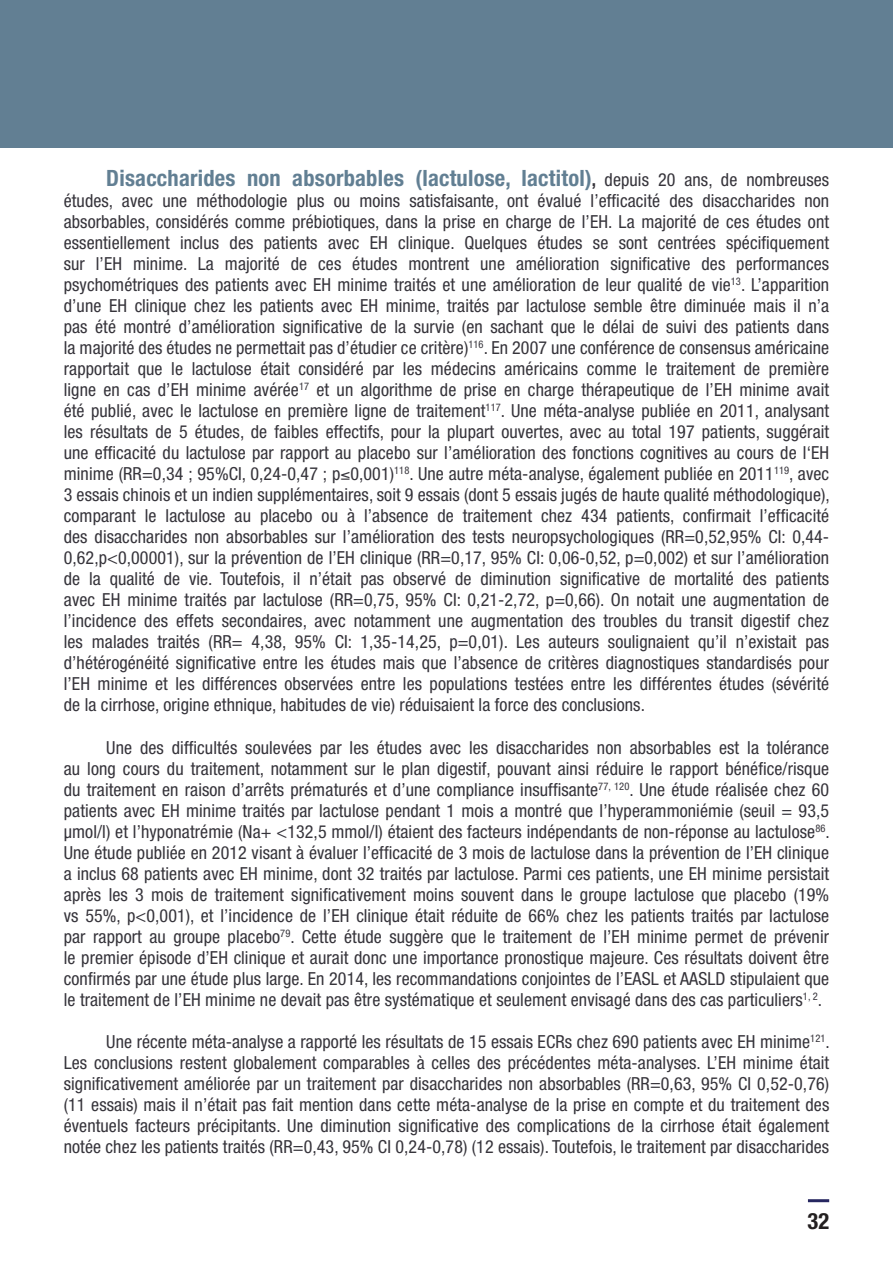
<style>
.page{position:relative;width:893px;height:1263px;background:#fff}
.page>*{position:absolute;margin:0;border:0;box-sizing:border-box;transform-origin:0 0}
.t1{font:700 condensed 22.5px "Helvetica Neue";letter-spacing:.01em;color:#627f93}
.t2{font:700 condensed 22.5px "Helvetica Neue";color:#231f20}
.t3{font:condensed 18px/21px "Helvetica Neue";letter-spacing:.005em;color:#36343b;text-align:justify}
.s1{font-size:18px;color:#36343b}
.s2{font-weight:400;font-size:18px;color:#36343b}
</style>
<div class="page">
<hr style="left:808px;top:1199px;width:21px;height:3px;background:#262760">
<div style="left:0;top:0;width:893px;height:148px;background:#627f93"></div>
<p class="t1" style="left:106px;top:165px;width:724px">Disaccharides non absorbables (lactulose, lactitol)<span class="s1">,</span> <span class="s2">depuis 20 ans, de nombreuses</span></p>
<p class="t3" style="left:64px;top:190px;width:768px">études, avec une méthodologie plus ou moins satisfaisante, ont évalué l’efficacité des disaccharides non absorbables, considérés comme prébiotiques, dans la prise en charge de l’EH. La majorité de ces études ont essentiellement inclus des patients avec EH clinique. Quelques études se sont centrées spécifiquement sur l’EH minime. La majorité de ces études montrent une amélioration significative des performances psychométriques des patients avec EH minime traités et une amélioration de leur qualité de vie<sup>13</sup>. L’apparition d’une EH clinique chez les patients avec EH minime, traités par lactulose semble être diminuée mais il n’a pas été montré d’amélioration significative de la survie (en sachant que le délai de suivi des patients dans la majorité des études ne permettait pas d’étudier ce critère)<sup>116</sup>. En 2007 une conférence de consensus américaine rapportait que le lactulose était considéré par les médecins américains comme le traitement de première ligne en cas d’EH minime avérée<sup>17</sup> et un algorithme de prise en charge thérapeutique de l’EH minime avait été publié, avec le lactulose en première ligne de traitement<sup>117</sup>. Une méta-analyse publiée en 2011, analysant les résultats de 5 études, de faibles effectifs, pour la plupart ouvertes, avec au total 197 patients, suggérait une efficacité du lactulose par rapport au placebo sur l’amélioration des fonctions cognitives au cours de l‘EH minime (RR=0,34 ; 95%CI, 0,24-0,47 ; p≤0,001)<sup>118</sup>. Une autre méta-analyse, également publiée en 2011<sup>119</sup>, avec 3 essais chinois et un indien supplémentaires, soit 9 essais (dont 5 essais jugés de haute qualité méthodologique), comparant le lactulose au placebo ou à l’absence de traitement chez 434 patients, confirmait l’efficacité des disaccharides non absorbables sur l’amélioration des tests neuropsychologiques (RR=0,52,95% CI: 0,44- 0,62,p&lt;0,00001), sur la prévention de l’EH clinique (RR=0,17, 95% CI: 0,06-0,52, p=0,002) et sur l’amélioration de la qualité de vie. Toutefois, il n’était pas observé de diminution significative de mortalité des patients avec EH minime traités par lactulose (RR=0,75, 95% CI: 0,21-2,72, p=0,66). On notait une augmentation de l’incidence des effets secondaires, avec notamment une augmentation des troubles du transit digestif chez les malades traités (RR= 4,38, 95% CI: 1,35-14,25, p=0,01). Les auteurs soulignaient qu’il n’existait pas d’hétérogénéité significative entre les études mais que l’absence de critères diagnostiques standardisés pour l’EH minime et les différences observées entre les populations testées entre les différentes études (sévérité de la cirrhose, origine ethnique, habitudes de vie) réduisaient la force des conclusions.</p>
<p class="t3" style="left:64px;top:736px;width:768px;text-indent:43px">Une des difficultés soulevées par les études avec les disaccharides non absorbables est la tolérance au long cours du traitement, notamment sur le plan digestif, pouvant ainsi réduire le rapport bénéfice/risque du traitement en raison d’arrêts prématurés et d’une compliance insuffisante<sup>77,</sup> <sup>120</sup>. Une étude réalisée chez 60 patients avec EH minime traités par lactulose pendant 1 mois a montré que l’hyperammoniémie (seuil = 93,5 μmol/l) et l’hyponatrémie (Na+ &lt;132,5 mmol/l) étaient des facteurs indépendants de non-réponse au lactulose<sup>86</sup>.<br>Une étude publiée en 2012 visant à évaluer l’efficacité de 3 mois de lactulose dans la prévention de l’EH clinique a inclus 68 patients avec EH minime, dont 32 traités par lactulose. Parmi ces patients, une EH minime persistait après les 3 mois de traitement significativement moins souvent dans le groupe lactulose que placebo (19% vs 55%, p&lt;0,001), et l’incidence de l’EH clinique était réduite de 66% chez les patients traités par lactulose par rapport au groupe placebo<sup>79</sup>. Cette étude suggère que le traitement de l’EH minime permet de prévenir le premier épisode d’EH clinique et aurait donc une importance pronostique majeure. Ces résultats doivent être confirmés par une étude plus large. En 2014, les recommandations conjointes de l’EASL et AASLD stipulaient que le traitement de l’EH minime ne devait pas être systématique et seulement envisagé dans des cas particuliers<sup>1,</sup> <sup>2</sup>.</p>
<p class="t3" style="left:64px;top:1031px;width:768px;text-indent:43px">Une récente méta-analyse a rapporté les résultats de 15 essais ECRs chez 690 patients avec EH minime<sup>121</sup>.<br>Les conclusions restent globalement comparables à celles des précédentes méta-analyses. L’EH minime était significativement améliorée par un traitement par disaccharides non absorbables (RR=0,63, 95% CI 0,52-0,76) (11 essais) mais il n’était pas fait mention dans cette méta-analyse de la prise en compte et du traitement des éventuels facteurs précipitants. Une diminution significative des complications de la cirrhose était également notée chez les patients traités (RR=0,43, 95% CI 0,24-0,78) (12 essais). Toutefois, le traitement par disaccharides</p>
<p class="t2" style="left:808px;top:1207px;width:23px">32</p>
</div>
